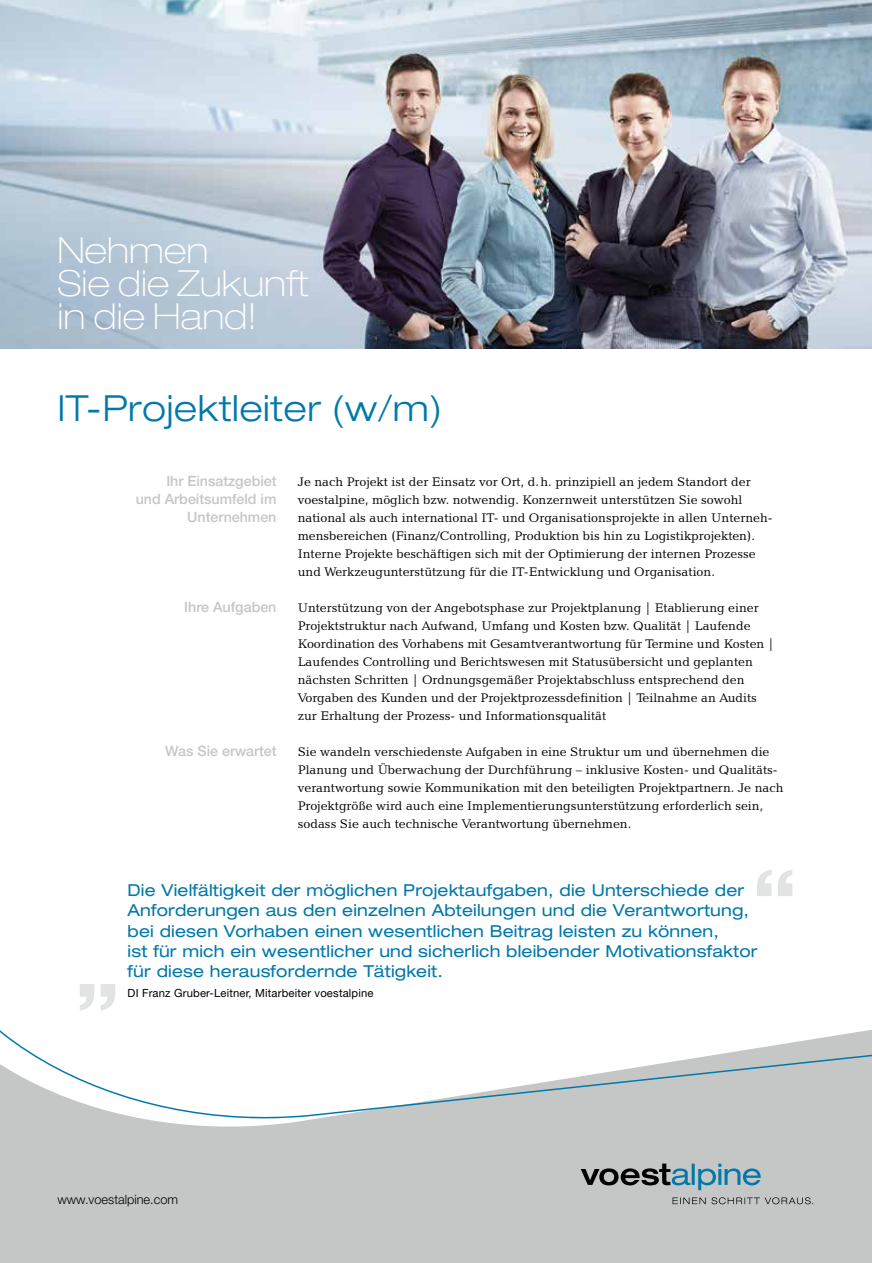
<style>
.page{position:relative;width:872px;height:1263px;background:#fff}
.page>*{position:absolute;margin:0;border:0;box-sizing:border-box;transform-origin:0 0}
.t1{font:100 expanded 36px/33px "Helvetica Neue LT Std";letter-spacing:.005em;color:#fff}
.t2{font:300 expanded 36px "Helvetica Neue LT Std";letter-spacing:.015em;color:#0078aa}
.t3{font:expanded 16.5px/20.2px "Helvetica Neue LT Std";letter-spacing:.01em;color:#0078aa}
.t4{font:500 14.25px/18px "Helvetica Neue LT Std";color:#c5c6c6;text-align:right}
.t5{font:12.75px/18px "Candida BT";color:#000}
.t6{font:300 12.75px "Helvetica Neue LT Std";color:#000}
.t7{font:11.25px "Helvetica Neue LT Std";letter-spacing:.015em;color:#000}
</style>
<div class="page">
<div style="left:0;top:1118px;width:872px;height:145px;background:#c5c6c6"></div>
<svg style="left:0;top:1029px;width:872px;height:89px"></svg>
<svg style="left:711px;top:1197px;width:102px;height:7px"></svg>
<svg style="left:672px;top:1197px;width:33px;height:7px"></svg>
<svg style="left:580px;top:1163px;width:180px;height:27px;background:#8799a1"></svg>
<img style="left:0;top:0;width:872px;height:349px">
<svg style="left:757px;top:870px;width:35px;height:26px"></svg>
<svg style="left:80px;top:984px;width:35px;height:26px"></svg>
<h1 class="t1" style="left:57px;top:233px;width:253px">Nehmen<br>Sie die Zukunft in die Hand!</h1>
<h1 class="t2" style="left:57px;top:387px;width:386px">IT-Projektleiter (w/m)</h1>
<p class="t4" style="left:136px;top:472px;width:142px">Ihr Einsatzgebiet<br>und Arbeitsumfeld im<br>Unternehmen</p>
<p class="t5" style="left:298px;top:472px;width:476px">Je nach Projekt ist der Einsatz vor Ort, d.h. prinzipiell an jedem Standort der voestalpine, möglich bzw. notwendig. Konzernweit unterstützen Sie sowohl national als auch international IT- und Organisationsprojekte in allen Unterneh&shy;mensbereichen (Finanz/Controlling, Produktion bis hin zu Logistikprojekten).<br>Interne Projekte beschäftigen sich mit der Optimierung der internen Prozesse und Werkzeugunterstützung für die IT-Entwicklung und Organisation.</p>
<p class="t5" style="left:298px;top:598px;width:478px">Unterstützung von der Angebotsphase zur Projektplanung | Etablierung einer Projektstruktur nach Aufwand, Umfang und Kosten bzw. Qualität | Laufende Koordination des Vorhabens mit Gesamtverantwortung für Termine und Kosten | Laufendes Controlling und Berichtswesen mit Statusübersicht und geplanten nächsten Schritten | Ordnungsgemäßer Projektabschluss entsprechend den Vorgaben des Kunden und der Projektprozessdefinition | Teilnahme an Audits zur Erhaltung der Prozess- und Informationsqualität</p>
<p class="t5" style="left:298px;top:742px;width:487px">Sie wandeln verschiedenste Aufgaben in eine Struktur um und übernehmen die Planung und Überwachung der Durchführung – inklusive Kosten- und Qualitäts&shy;verantwortung sowie Kommunikation mit den beteiligten Projektpartnern. Je nach Projektgröße wird auch eine Implementierungsunterstützung erforderlich sein, sodass Sie auch technische Verantwortung übernehmen.</p>
<p class="t4" style="left:184px;top:598px;width:94px">Ihre Aufgaben</p>
<p class="t4" style="left:165px;top:742px;width:113px">Was Sie erwartet</p>
<p class="t3" style="left:128px;top:880px;width:631px">Die Vielfältigkeit der möglichen Projektaufgaben, die Unterschiede der Anforderungen aus den einzelnen Abteilungen und die Verantwortung, bei diesen Vorhaben einen wesentlichen Beitrag leisten zu können,<br>ist für mich ein wesentlicher und sicherlich bleibender Motivationsfaktor für diese herausfordernde Tätigkeit.</p>
<p class="t7" style="left:128px;top:986px;width:247px">DI Franz Gruber-Leitner, Mitarbeiter voestalpine</p>
<p class="t6" style="left:57px;top:1192px;width:122px">www.voestalpine.com</p>
</div>
